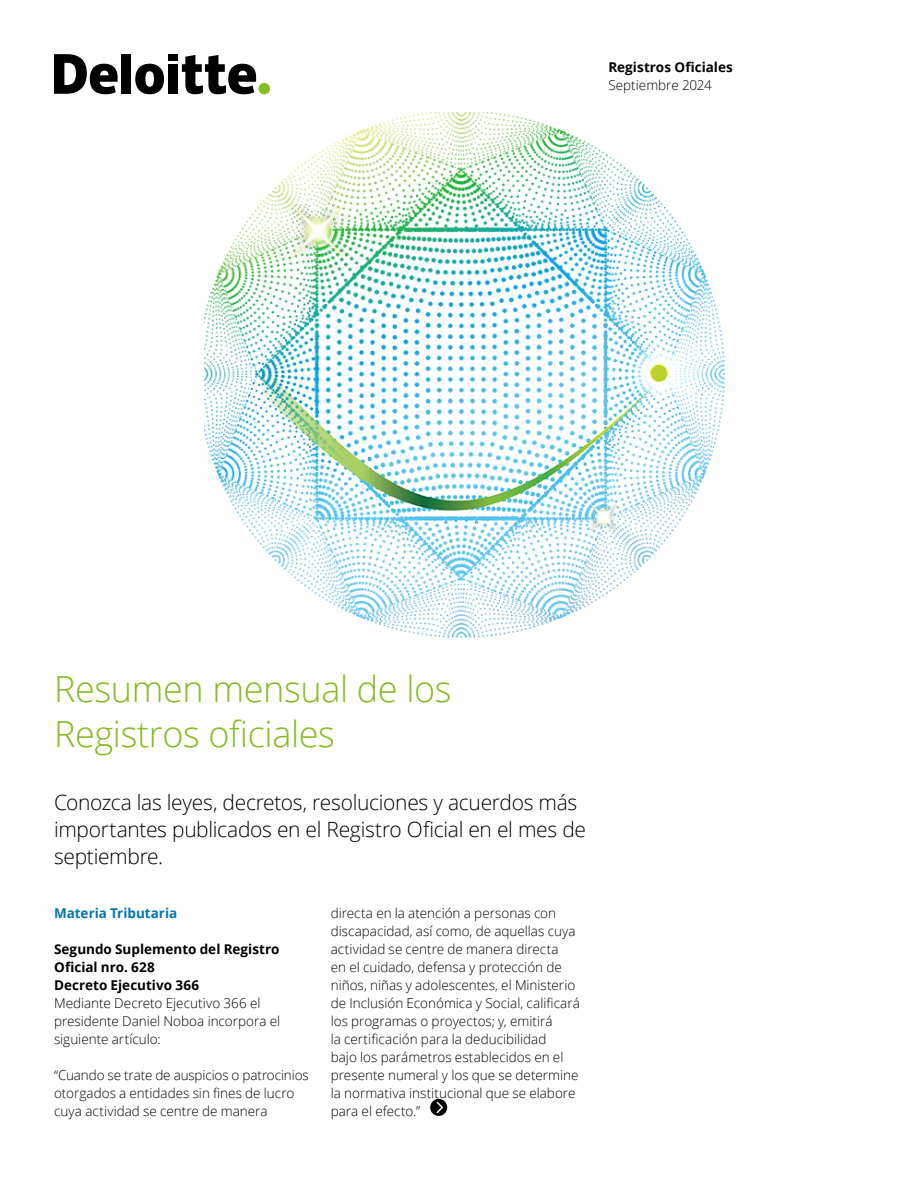
<style>
.page{position:relative;width:918px;height:1188px;background:#fff}
.page>*{position:absolute;margin:0;border:0;box-sizing:border-box;transform-origin:0 0}
.t1{font:300 36px/45px "Open Sans";letter-spacing:-.01em;color:#85bc22}
.t2{font:300 21px/27px "Open Sans";letter-spacing:-.015em;color:#000}
.t3{font:300 13.5px/18px "Open Sans";color:#000}
.t4{font:700 13.5px/18px "Open Sans";color:#000}
.t5{font:700 13.5px "Open Sans";color:#0076b3}
</style>
<div class="page">
<div style="left:259px;top:83px;width:11px;height:11px;background:#85bc22;border-radius:50%"></div>
<div style="left:121px;top:54px;width:10px;height:40px;background:#000"></div>
<svg style="left:135px;top:64px;width:29px;height:30px"></svg>
<div style="left:168px;top:64px;width:10px;height:30px;background:#000"></div>
<div style="left:168px;top:54px;width:10px;height:7px;background:#000"></div>
<svg style="left:182px;top:55px;width:74px;height:39px"></svg>
<svg style="left:54px;top:54px;width:64px;height:40px"></svg>
<div style="left:430px;top:1099px;width:17px;height:17px;background:#000;border-radius:50%"></div>
<svg style="left:436px;top:1100px;width:8px;height:15px"></svg>
<img style="left:205px;top:113px;width:520px;height:525px">
<p class="t4" style="left:608px;top:58px;width:126px">Registros Oficiales</p>
<p class="t3" style="left:608px;top:76px;width:105px">Septiembre 2024</p>
<h1 class="t1" style="left:54px;top:666px;width:399px">Resumen mensual de los<br>Registros oficiales</h1>
<h2 class="t2" style="left:54px;top:788px;width:534px">Conozca las leyes, decretos, resoluciones y acuerdos más importantes publicados en el Registro Oficial en el mes de septiembre.</h2>
<p class="t5" style="left:54px;top:903px;width:125px">Materia Tributaria</p>
<p class="t4" style="left:54px;top:940px;width:227px">Segundo Suplemento del Registro<br>Oficial nro. 628<br>Decreto Ejecutivo 366</p>
<p class="t3" style="left:54px;top:994px;width:228px">Mediante Decreto Ejecutivo 366 el presidente Daniel Noboa incorpora el siguiente artículo:</p>
<p class="t3" style="left:54px;top:1066px;width:256px">“Cuando se trate de auspicios o patrocinios otorgados a entidades sin fines de lucro cuya actividad se centre de manera</p>
<p class="t3" style="left:331px;top:904px;width:251px">directa en la atención a personas con discapacidad, así como, de aquellas cuya actividad se centre de manera directa<br>en el cuidado, defensa y protección de niños, niñas y adolescentes, el Ministerio de Inclusión Económica y Social, calificará los programas o proyectos; y, emitirá<br>la certificación para la deducibilidad<br>bajo los parámetros establecidos en el presente numeral y los que se determine la normativa institucional que se elabore para el efecto.”</p>
</div>
